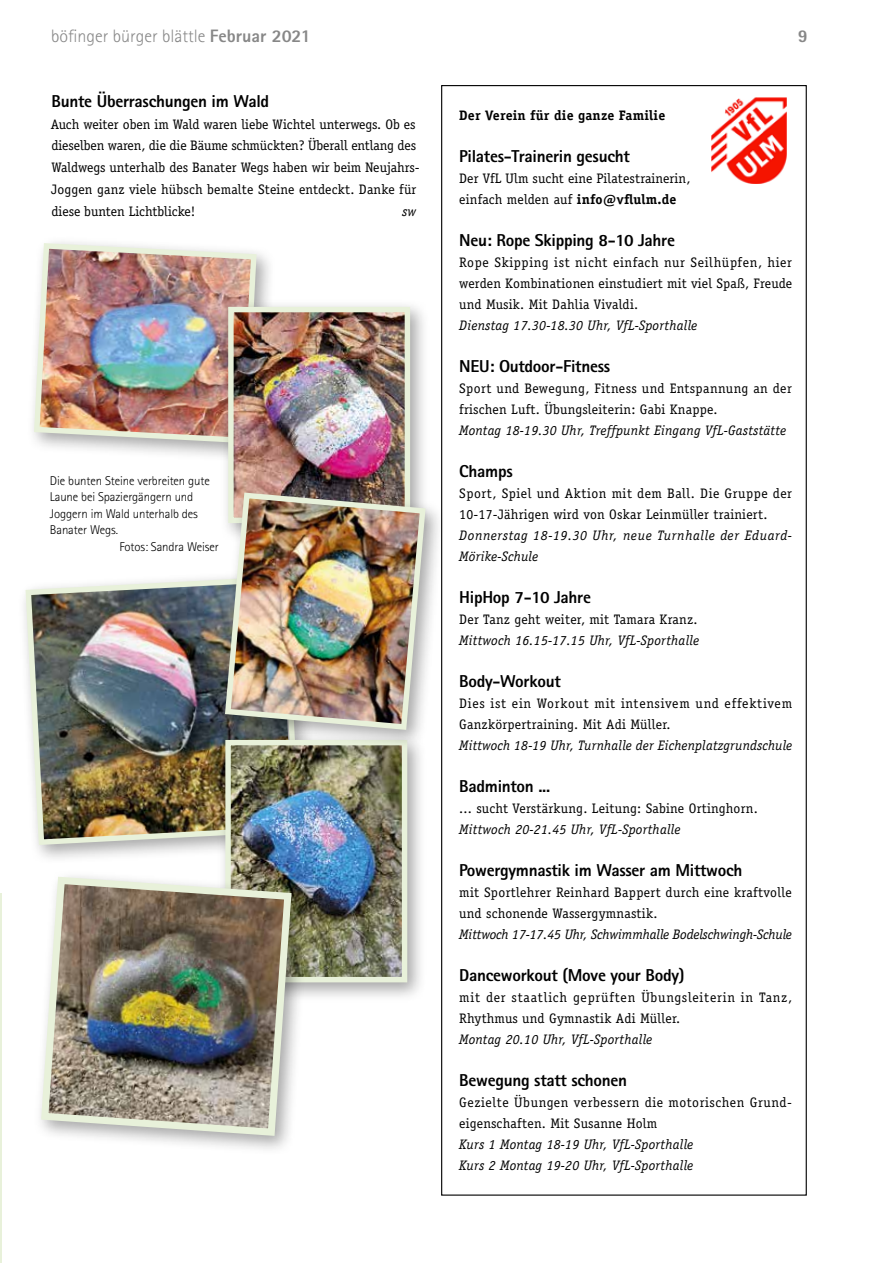
<style>
.page{position:relative;width:893px;height:1263px;background:#fff}
.page>*{position:absolute;margin:0;border:0;box-sizing:border-box;transform-origin:0 0}
.t1{font:300 18px "Rotis Sans Serif";color:#878787}
.t2{font:800 18px "Rotis Sans Serif";color:#878787}
.t3{font:800 17.25px "Rotis Sans Serif";letter-spacing:-.015em;color:#000}
.t4{font:13.8px/21px "Officina Serif LT";letter-spacing:.015em;color:#000}
.t5{font:italic 13.8px/21px "Officina Serif LT";letter-spacing:.015em;color:#000}
.t6{font:13.8px/21.8px "Officina Serif LT";letter-spacing:-.005em;color:#000}
.t7{font:13.8px/21px "Officina Serif LT";letter-spacing:.055em;color:#000}
.t8{font:13.8px/21px "Officina Serif LT";letter-spacing:.04em;color:#000}
.t9{font:italic 13.8px/21px "Officina Serif LT";letter-spacing:.045em;color:#000}
.t10{font:italic 13.8px "Officina Serif LT";letter-spacing:-.005em;color:#000}
.t11{font:700 13.8px "Officina Serif LT";letter-spacing:.015em;color:#000}
.t12{font:300 12.75px "Rotis Sans Serif";letter-spacing:-.01em;color:#000}
.s1{font-weight:800}
.s2{font-weight:700}
</style>
<div class="page">
<hr style="left:0;top:894px;width:1px;height:369px;background:#e8f1da">
<img style="left:711px;top:97px;width:75px;height:86px">
<div style="left:26px;top:235px;width:250px;height:228px;background:#000;opacity:.35"></div>
<img style="left:31px;top:240px;width:228px;height:206px">
<div style="left:18px;top:568px;width:302px;height:296px;background:#000;opacity:.35"></div>
<img style="left:23px;top:573px;width:195px;height:275px">
<div style="left:217px;top:732px;width:210px;height:271px;background:#000;opacity:.35"></div>
<img style="left:231px;top:749px;width:170px;height:227px">
<div style="left:225px;top:740px;width:182px;height:242px;border:5px solid #e8f1da"></div>
<div style="left:220px;top:299px;width:210px;height:244px;background:#000;opacity:.35"></div>
<img style="left:234px;top:313px;width:170px;height:172px">
<div style="left:228px;top:307px;width:182px;height:216px;border:5px solid #e8f1da"></div>
<div style="left:218px;top:485px;width:227px;height:264px;background:#000;opacity:.35"></div>
<img style="left:222px;top:490px;width:206px;height:243px">
<div style="left:33px;top:869px;width:278px;height:287px;background:#000;opacity:.35"></div>
<img style="left:37px;top:873px;width:258px;height:266px">
<h1 class="t1" style="left:51px;top:25px;width:261px">böfinger bürger blättle <span class="s1">Februar 2021</span></h1>
<h1 class="t2" style="left:798px;top:24px;width:12px">9</h1>
<p class="t3" style="left:52px;top:90px;width:219px">Bunte Überraschungen im Wald</p>
<p class="t6" style="left:51px;top:113px;width:371px">Auch weiter oben im Wald waren liebe Wichtel unterwegs. Ob es dieselben waren, die die Bäume schmückten? Überall entlang des Waldwegs unterhalb des Banater Wegs haben wir beim Neujahrs-Joggen ganz viele hübsch bemalte Steine entdeckt. Danke für diese bunten Lichtblicke!</p>
<p class="t5" style="left:402px;top:200px;width:16px">sw</p>
<p class="t12" style="left:50px;top:473px;width:161px">Die bunten Steine verbreiten gute</p>
<p class="t12" style="left:50px;top:490px;width:145px">Laune bei Spaziergängern und</p>
<p class="t12" style="left:50px;top:506px;width:149px">Joggern im Wald unterhalb des</p>
<p class="t12" style="left:50px;top:523px;width:70px">Banater Wegs.</p>
<p class="t12" style="left:119px;top:539px;width:101px">Fotos: Sandra Weiser</p>
<p class="t11" style="left:459px;top:107px;width:208px">Der Verein für die ganze Familie</p>
<p class="t3" style="left:459px;top:145px;width:172px">Pilates-Trainerin gesucht</p>
<p class="t4" style="left:459px;top:168px;width:233px">Der VfL Ulm sucht eine Pilatestrainerin, einfach melden auf <span class="s2">info@vflulm.de</span></p>
<p class="t3" style="left:459px;top:229px;width:217px">Neu: Rope Skipping 8-10 Jahre</p>
<p class="t4" style="left:459px;top:252px;width:334px;text-align:justify">Rope Skipping ist nicht einfach nur Seilhüpfen, hier werden Kombinationen einstudiert mit viel Spaß, Freude und Musik. Mit Dahlia Vivaldi.</p>
<p class="t5" style="left:459px;top:315px;width:240px">Dienstag 17.30-18.30 Uhr, VfL-Sporthalle</p>
<p class="t3" style="left:459px;top:355px;width:152px">NEU: Outdoor-Fitness</p>
<p class="t4" style="left:459px;top:378px;width:334px">Sport und Bewegung, Fitness und Entspannung an der frischen Luft. Übungsleiterin: Gabi Knappe.</p>
<p class="t5" style="left:459px;top:420px;width:329px">Montag 18-19.30 Uhr, Treffpunkt Eingang VfL-Gaststätte</p>
<p class="t3" style="left:459px;top:460px;width:55px">Champs</p>
<p class="t4" style="left:459px;top:483px;width:334px">Sport, Spiel und Aktion mit dem Ball. Die Gruppe der<br>10-17-Jährigen wird von Oskar Leinmüller trainiert.</p>
<p class="t9" style="left:459px;top:525px;width:334px">Donnerstag 18-19.30 Uhr, neue Turnhalle der Eduard-<br>Mörike-Schule</p>
<p class="t3" style="left:459px;top:586px;width:133px">HipHop 7-10 Jahre</p>
<p class="t4" style="left:459px;top:609px;width:240px">Der Tanz geht weiter, mit Tamara Kranz.</p>
<p class="t5" style="left:459px;top:630px;width:241px">Mittwoch 16.15-17.15 Uhr, VfL-Sporthalle</p>
<p class="t3" style="left:459px;top:670px;width:103px">Body-Workout</p>
<p class="t4" style="left:459px;top:693px;width:334px">Dies ist ein Workout mit intensivem und effektivem<br>Ganzkörpertraining. Mit Adi Müller.</p>
<p class="t5" style="left:459px;top:735px;width:334px">Mittwoch 18-19 Uhr, Turnhalle der Eichenplatzgrundschule</p>
<p class="t3" style="left:459px;top:775px;width:93px">Badminton ...</p>
<p class="t4" style="left:459px;top:798px;width:300px">... sucht Verstärkung. Leitung: Sabine Ortinghorn.</p>
<p class="t5" style="left:459px;top:819px;width:223px">Mittwoch 20-21.45 Uhr, VfL-Sporthalle</p>
<p class="t3" style="left:459px;top:859px;width:285px">Powergymnastik im Wasser am Mittwoch</p>
<p class="t4" style="left:459px;top:882px;width:334px">mit Sportlehrer Reinhard Bappert durch eine kraftvolle und schonende Wassergymnastik.</p>
<p class="t10" style="left:459px;top:926px;width:334px">Mittwoch 17-17.45 Uhr, Schwimmhalle Bodelschwingh-Schule</p>
<p class="t3" style="left:459px;top:964px;width:227px">Danceworkout (Move your Body)</p>
<p class="t7" style="left:459px;top:987px;width:335px">mit der staatlich geprüften Übungsleiterin in Tanz,<br>Rhythmus und Gymnastik Adi Müller.</p>
<p class="t5" style="left:459px;top:1029px;width:195px">Montag 20.10 Uhr, VfL-Sporthalle</p>
<p class="t3" style="left:459px;top:1069px;width:169px">Bewegung statt schonen</p>
<p class="t8" style="left:459px;top:1092px;width:333px">Gezielte Übungen verbessern die motorischen Grund&shy;eigenschaften. Mit Susanne Holm</p>
<p class="t5" style="left:459px;top:1134px;width:236px">Kurs 1 Montag 18-19 Uhr, VfL-Sporthalle<br>Kurs 2 Montag 19-20 Uhr, VfL-Sporthalle</p>
</div>
